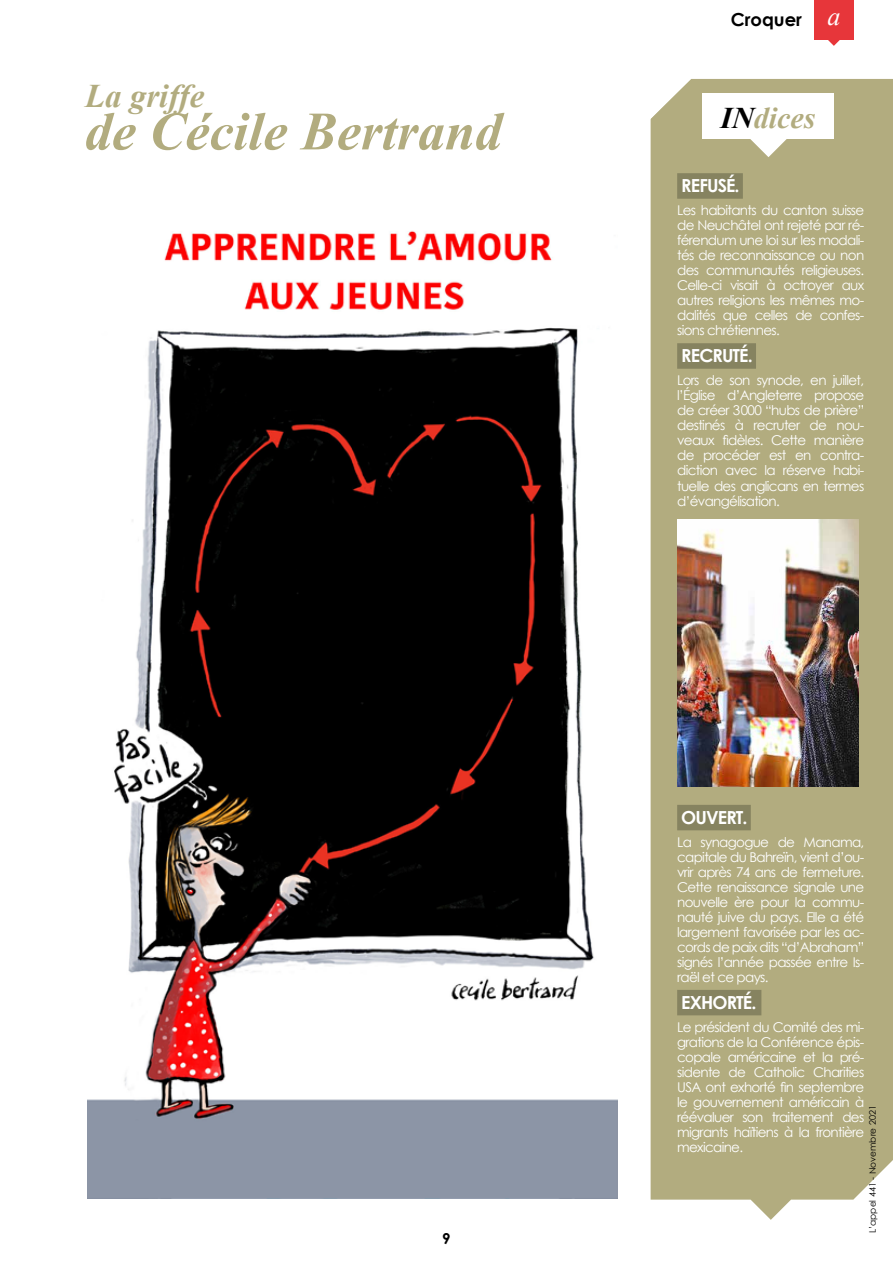
<style>
.page{position:relative;width:893px;height:1263px;background:#fff}
.page>*{position:absolute;margin:0;border:0;box-sizing:border-box;transform-origin:0 0}
.t1{font:italic 700 54px "Times New Roman";color:#b2ac7f}
.t2{font:italic 700 33px "Times New Roman";color:#b2ac7f}
.t3{font:italic 700 30px "Times New Roman";color:#b2ac7f}
.t4{font:700 18px "Century Gothic";letter-spacing:-.05em;color:#fff}
.t5{font:700 18px "Century Gothic";color:#000}
.t6{font:700 15px "Century Gothic";color:#000}
.t7{font:13.5px/15px "Century Gothic";letter-spacing:-.05em;color:#fff;text-align:justify}
.t8{font:9px "Century Gothic";color:#000}
.s1{font-family:"Times New Roman";font-weight:400;font-style:italic;font-size:26.1px;color:#fff}
.s2{color:#000}
</style>
<div class="page">
<div style="left:651px;top:79px;width:242px;height:1141px;background:#b2ac7f"></div>
<div style="left:814px;top:0;width:40px;height:39px;background:#e7363a"></div>
<svg style="left:827px;top:39px;width:13px;height:7px"></svg>
<div style="left:677px;top:173px;width:66px;height:26px;background:#868360"></div>
<div style="left:677px;top:343px;width:79px;height:26px;background:#868360"></div>
<div style="left:677px;top:805px;width:74px;height:25px;background:#868360"></div>
<div style="left:677px;top:990px;width:84px;height:25px;background:#868360"></div>
<svg style="left:749px;top:139px;width:38px;height:18px"></svg>
<div style="left:702px;top:94px;width:132px;height:45px;background:#fff"></div>
<svg style="left:650px;top:79px;width:42px;height:43px"></svg>
<img style="left:677px;top:519px;width:182px;height:267px">
<img style="left:87px;top:230px;width:530px;height:968px">
<h2 class="t2" style="left:85px;top:78px;width:121px">La griffe</h2>
<h1 class="t1" style="left:85px;top:101px;width:418px">de Cécile Bertrand</h1>
<p class="t6" style="left:442px;top:1229px;width:10px">9</p>
<h3 class="t5" style="left:731px;top:8px;width:111px">Croquer <span class="s1">a</span></h3>
<h3 class="t3" style="left:721px;top:101px;width:96px"><span class="s2">IN</span>dices</h3>
<h3 class="t4" style="left:681px;top:174px;width:60px">REFUSÉ.</h3>
<p class="t7" style="left:677px;top:203px;width:189px">Les habitants du canton suisse de Neuchâtel ont rejeté par ré&shy;férendum une loi sur les modali&shy;tés de reconnaissance ou non des communautés religieuses.<br>Celle-ci visait à octroyer aux autres religions les mêmes mo&shy;dalités que celles de confes&shy;sions chrétiennes.</p>
<h3 class="t4" style="left:681px;top:344px;width:73px">RECRUTÉ.</h3>
<p class="t7" style="left:677px;top:373px;width:189px">Lors de son synode, en juillet, l’Église d’Angleterre propose de créer 3000 “hubs de prière” destinés à recruter de nou&shy;veaux fidèles. Cette manière de procéder est en contra&shy;diction avec la réserve habi&shy;tuelle des anglicans en termes d’évangélisation.</p>
<h3 class="t4" style="left:681px;top:805px;width:68px">OUVERT.</h3>
<p class="t7" style="left:677px;top:834px;width:189px">La synagogue de Manama, capitale du Bahreïn, vient d’ou&shy;vrir après 74 ans de fermeture.<br>Cette renaissance signale une nouvelle ère pour la commu&shy;nauté juive du pays. Elle a été largement favorisée par les ac&shy;cords de paix dits “d’Abraham” signés l’année passée entre Is&shy;raël et ce pays.</p>
<h3 class="t4" style="left:681px;top:990px;width:77px">EXHORTÉ.</h3>
<p class="t7" style="left:677px;top:1019px;width:189px">Le président du Comité des mi&shy;grations de la Conférence épis&shy;copale américaine et la pré&shy;sidente de Catholic Charities USA ont exhorté fin septembre le gouvernement américain à réévaluer son traitement des migrants haïtiens à la frontière mexicaine.</p>
<p class="t8" style="left:867px;top:1233px;width:129px;rotate:-90deg">L’appel 441 - Novembre 2021</p>
</div>
